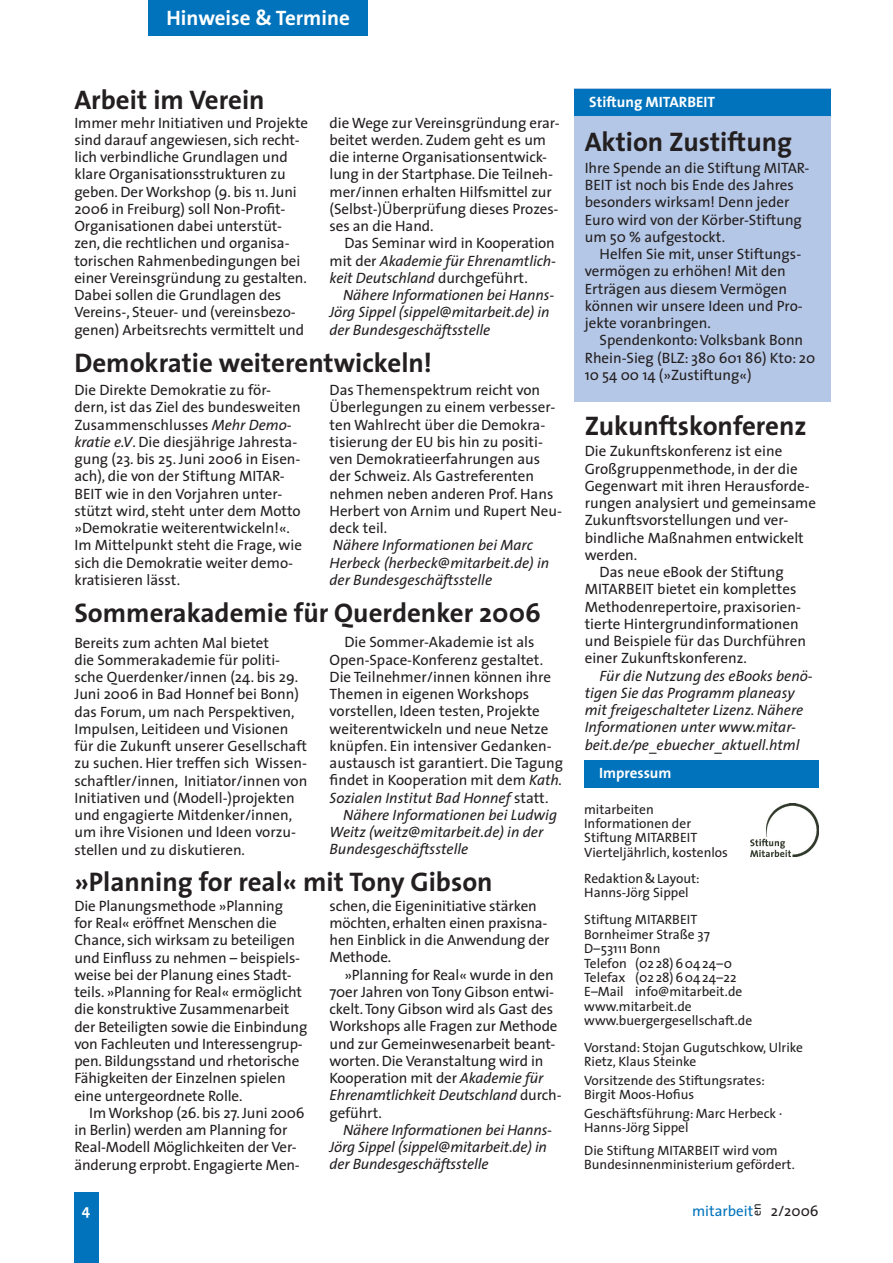
<style>
.page{position:relative;width:893px;height:1263px;background:#fff}
.page>*{position:absolute;margin:0;border:0;box-sizing:border-box;transform-origin:0 0}
.t1{font:700 27px "The Sans";color:#231f20}
.t2{font:700 21px "The Sans";color:#fff}
.t3{font:15px/17.2px "The Sans";letter-spacing:-.005em;color:#231f20}
.t4{font:italic 15px/17.2px "The Sans";color:#231f20}
.t5{font:700 15px "The Sans";color:#fff}
.t6{font:15px "The Sans";color:#0073bc}
.t7{font:13.5px/14.4px "The Sans";color:#231f20}
.t8{font:12px "The Sans";color:#231f20}
.s1{font-style:italic}
.s2{font-style:normal}
</style>
<div class="page">
<div style="left:74px;top:1192px;width:24px;height:71px;background:#0073bc"></div>
<div style="left:148px;top:0;width:220px;height:36px;background:#0073bc"></div>
<div style="left:574px;top:89px;width:256px;height:313px;background:#b5c7e6"></div>
<div style="left:584px;top:760px;width:235px;height:28px;background:#0073bc"></div>
<img style="left:750px;top:804px;width:68px;height:52px">
<div style="left:574px;top:89px;width:256px;height:26px;background:#0073bc"></div>
<h2 class="t2" style="left:166px;top:0;width:185px">Hinweise &amp; Termine</h2>
<h1 class="t1" style="left:74px;top:77px;width:192px">Arbeit im Verein</h1>
<p class="t5" style="left:589px;top:90px;width:128px">Stiftung MITARBEIT</p>
<h1 class="t1" style="left:585px;top:120px;width:209px">Aktion Zustiftung</h1>
<p class="t3" style="left:585px;top:159px;width:226px">Ihre Spende an die Stiftung MITAR-<br>BEIT ist noch bis Ende des Jahres besonders wirksam! Denn jeder<br>Euro wird von der Körber-Stiftung um 50 % aufgestockt.</p>
<p class="t3" style="left:585px;top:245px;width:220px;text-indent:15px">Helfen Sie mit, unser Stiftungs&shy;vermögen zu erhöhen! Mit den<br>Erträgen aus diesem Vermögen können wir unsere Ideen und Pro&shy;jekte voranbringen.</p>
<p class="t3" style="left:585px;top:331px;width:232px;text-indent:15px">Spendenkonto: Volksbank Bonn<br>Rhein-Sieg (BLZ: 380 601 86) Kto: 20<br>10 54 00 14 (»Zustiftung«)</p>
<p class="t3" style="left:74px;top:113px;width:235px">Immer mehr Initiativen und Projekte sind darauf angewiesen, sich recht&shy;lich verbindliche Grundlagen und klare Organisationsstrukturen zu geben. Der Workshop (9. bis 11. Juni 2006 in Freiburg) soll Non-Profit-Organisationen dabei unterstüt&shy;zen, die rechtlichen und organisa&shy;torischen Rahmenbedingungen bei einer Vereinsgründung zu gestalten.<br>Dabei sollen die Grundlagen des Vereins-, Steuer- und (vereinsbezo&shy;genen) Arbeitsrechts vermittelt und</p>
<p class="t3" style="left:330px;top:113px;width:232px">die Wege zur Vereinsgründung erar&shy;beitet werden. Zudem geht es um die interne Organisationsentwick&shy;lung in der Startphase. Die Teilneh&shy;mer/innen erhalten Hilfsmittel zur (Selbst-)Überprüfung dieses Prozes&shy;ses an die Hand.</p>
<p class="t3" style="left:330px;top:234px;width:228px;text-align:justify;text-indent:15px">Das Seminar wird in Kooperation mit der <span class="s1">Akademie für Ehrenamtlich&shy;keit Deutschland</span> durchgeführt.</p>
<p class="t4" style="left:330px;top:286px;width:226px;text-indent:14px">Nähere Informationen bei Hanns-<br>Jörg Sippel (sippel@mitarbeit.de) in der Bundesgeschäftsstelle</p>
<h1 class="t1" style="left:74px;top:340px;width:359px">Demokratie weiterentwickeln!</h1>
<p class="t3" style="left:74px;top:381px;width:229px">Die Direkte Demokratie zu för&shy;dern, ist das Ziel des bundesweiten<br>Zusammenschlusses <span class="s1">Mehr Demo&shy;kratie e.V</span>. Die diesjährige Jahresta&shy;gung (23. bis 25. Juni 2006 in Eisen&shy;ach), die von der Stiftung MITAR-<br>BEIT wie in den Vorjahren unter&shy;stützt wird, steht unter dem Motto »Demokratie weiterentwickeln!«.<br>Im Mittelpunkt steht die Frage, wie sich die Demokratie weiter demo&shy;kratisieren lässt.</p>
<p class="t3" style="left:330px;top:381px;width:234px">Das Themenspektrum reicht von<br>Überlegungen zu einem verbesser&shy;ten Wahlrecht über die Demokra&shy;tisierung der EU bis hin zu positi&shy;ven Demokratieerfahrungen aus der Schweiz. Als Gastreferenten nehmen neben anderen Prof. Hans<br>Herbert von Arnim und Rupert Neu&shy;deck teil.</p>
<h1 class="t1" style="left:585px;top:403px;width:224px">Zukunftskonferenz</h1>
<p class="t3" style="left:585px;top:442px;width:199px">Die Zukunftskonferenz ist eine</p>
<p class="t3" style="left:585px;top:459px;width:215px">Großgruppenmethode, in der die</p>
<p class="t3" style="left:585px;top:477px;width:226px">Gegenwart mit ihren Herausforde-</p>
<p class="t3" style="left:585px;top:494px;width:233px">rungen analysiert und gemeinsame</p>
<p class="t3" style="left:585px;top:511px;width:205px">Zukunftsvorstellungen und ver-</p>
<p class="t3" style="left:585px;top:528px;width:221px">bindliche Maßnahmen entwickelt</p>
<p class="t3" style="left:585px;top:546px;width:54px">werden.</p>
<p class="t3" style="left:600px;top:563px;width:186px">Das neue eBook der Stiftung</p>
<p class="t3" style="left:585px;top:580px;width:213px">MITARBEIT bietet ein komplettes</p>
<p class="t3" style="left:585px;top:597px;width:218px">Methodenrepertoire, praxisorien-</p>
<p class="t3" style="left:585px;top:615px;width:215px">tierte Hintergrundinformationen</p>
<p class="t3" style="left:585px;top:632px;width:223px">und Beispiele für das Durchführen</p>
<p class="t3" style="left:585px;top:649px;width:164px">einer Zukunftskonferenz.</p>
<p class="t4" style="left:585px;top:666px;width:230px;text-indent:15px">Für die Nutzung des eBooks benö&shy;tigen Sie das Programm planeasy mit freigeschalteter Lizenz. Nähere Informationen unter www.mitar&shy;beit.de/pe_ebuecher_aktuell.html</p>
<p class="t4" style="left:330px;top:536px;width:221px">Nähere Informationen bei Marc<br>Herbeck (herbeck@mitarbeit.de) in der Bundesgeschäftsstelle</p>
<h1 class="t1" style="left:74px;top:590px;width:468px">Sommerakademie für Querdenker 2006</h1>
<p class="t3" style="left:74px;top:633px;width:234px">Bereits zum achten Mal bietet<br>die Sommerakademie für politi&shy;sche Querden ker/in nen (24. bis 29.<br>Juni 2006 in Bad Honnef bei Bonn) das Forum, um nach Perspektiven, Impulsen, Leitideen und Visionen für die Zukunft unserer Gesellschaft zu suchen. Hier treffen sich Wissen&shy;schaftler/innen, Initiator/innen von Initiativen und (Modell-)projekten und engagierte Mitdenker/innen, um ihre Visionen und Ideen vorzu&shy;stellen und zu diskutieren.</p>
<p class="t3" style="left:344px;top:633px;width:192px">Die Sommer-Akademie ist als</p>
<p class="t3" style="left:330px;top:650px;width:215px">Open-Space-Konferenz gestaltet.</p>
<p class="t3" style="left:330px;top:668px;width:223px">Die Teilnehmer/innen können ihre</p>
<p class="t3" style="left:330px;top:685px;width:201px">Themen in eigenen Workshops</p>
<p class="t3" style="left:330px;top:702px;width:212px">vorstellen, Ideen testen, Projekte</p>
<p class="t3" style="left:330px;top:719px;width:220px">weiterentwickeln und neue Netze</p>
<p class="t3" style="left:330px;top:737px;width:224px">knüpfen. Ein intensiver Gedanken-</p>
<p class="t3" style="left:330px;top:754px;width:235px">austausch ist garantiert. Die Tagung</p>
<p class="t3" style="left:330px;top:771px;width:234px">findet in Kooperation mit dem <span class="s1">Kath.</span></p>
<p class="t4" style="left:330px;top:788px;width:221px">Sozialen Institut Bad Honnef <span class="s2">statt.</span></p>
<p class="t4" style="left:343px;top:806px;width:215px">Nähere Informationen bei Ludwig</p>
<p class="t4" style="left:330px;top:823px;width:215px">Weitz (weitz@mitarbeit.de) in der</p>
<p class="t4" style="left:330px;top:840px;width:140px">Bundesgeschäftsstelle</p>
<p class="t5" style="left:599px;top:760px;width:74px">Impressum</p>
<p class="t7" style="left:584px;top:801px;width:145px">mitarbeiten<br>Informationen der<br>Stiftung MITARBEIT<br>Vierteljährlich, kostenlos</p>
<h1 class="t1" style="left:74px;top:859px;width:420px">»Planning for real« mit Tony Gibson</h1>
<p class="t3" style="left:330px;top:896px;width:222px">schen, die Eigeninitiative stärken möchten, erhalten einen praxisna&shy;hen Einblick in die Anwendung der<br>Methode.</p>
<p class="t3" style="left:330px;top:965px;width:234px;text-indent:15px">»Planning for Real« wurde in den<br>70er Jahren von Tony Gibson entwi&shy;ckelt. Tony Gibson wird als Gast des<br>Workshops alle Fragen zur Methode und zur Gemeinwesenarbeit beant&shy;worten. Die Veranstaltung wird in<br>Kooperation mit der <span class="s1">Akademie für<br>Ehrenamtlichkeit Deutschland</span> durch&shy;geführt.</p>
<p class="t4" style="left:330px;top:1121px;width:224px;text-indent:14px">Nähere Informationen bei Hanns-<br>Jörg Sippel (sippel@mitarbeit.de) in der Bundesgeschäftsstelle</p>
<p class="t3" style="left:74px;top:897px;width:235px">Die Planungsmethode »Planning<br>for Real« eröffnet Menschen die Chance, sich wirksam zu beteiligen und Einfluss zu nehmen – beispiels&shy;weise bei der Planung eines Stadt&shy;teils. »Planning for Real« ermöglicht die konstruktive Zusammenarbeit der Beteiligten sowie die Einbindung von Fachleuten und Interessengrup&shy;pen. Bildungsstand und rhetorische Fähigkeiten der Einzelnen spielen eine untergeordnete Rolle.</p>
<p class="t3" style="left:74px;top:1104px;width:232px;text-indent:15px">Im Workshop (26. bis 27. Juni 2006 in Berlin) werden am Planning for Real-Modell Möglichkeiten der Ver&shy;änderung erprobt. Engagierte Men-</p>
<p class="t7" style="left:584px;top:871px;width:117px">Redaktion &amp; Layout:<br>Hanns-Jörg Sippel</p>
<p class="t7" style="left:584px;top:912px;width:170px">Stiftung MITARBEIT<br>Bornheimer Straße 37<br>D–53111 Bonn<br>Telefon (02 28) 6 04 24–0<br>Telefax (02 28) 6 04 24–22<br>E–Mail info@mitarbeit.de www.mitarbeit.de www.buergergesellschaft.de</p>
<p class="t7" style="left:584px;top:1040px;width:221px">Vorstand: Stojan Gugutschkow, Ulrike<br>Rietz, Klaus Steinke</p>
<p class="t7" style="left:584px;top:1073px;width:182px">Vorsitzende des Stiftungsrates:<br>Birgit Moos-Hofius</p>
<p class="t7" style="left:584px;top:1105px;width:200px">Geschäftsführung: Marc Herbeck ·<br>Hanns-Jörg Sippel</p>
<p class="t7" style="left:584px;top:1143px;width:212px">Die Stiftung MITARBEIT wird vom<br>Bundesinnenministerium gefördert.</p>
<p class="t5" style="left:82px;top:1198px;width:10px">4</p>
<p class="t6" style="left:692px;top:1198px;width:63px">mitarbeit</p>
<p class="t8" style="left:747px;top:1216px;width:14px;rotate:-90deg">en</p>
<p class="t3" style="left:771px;top:1202px;width:49px">2/2006</p>
</div>
